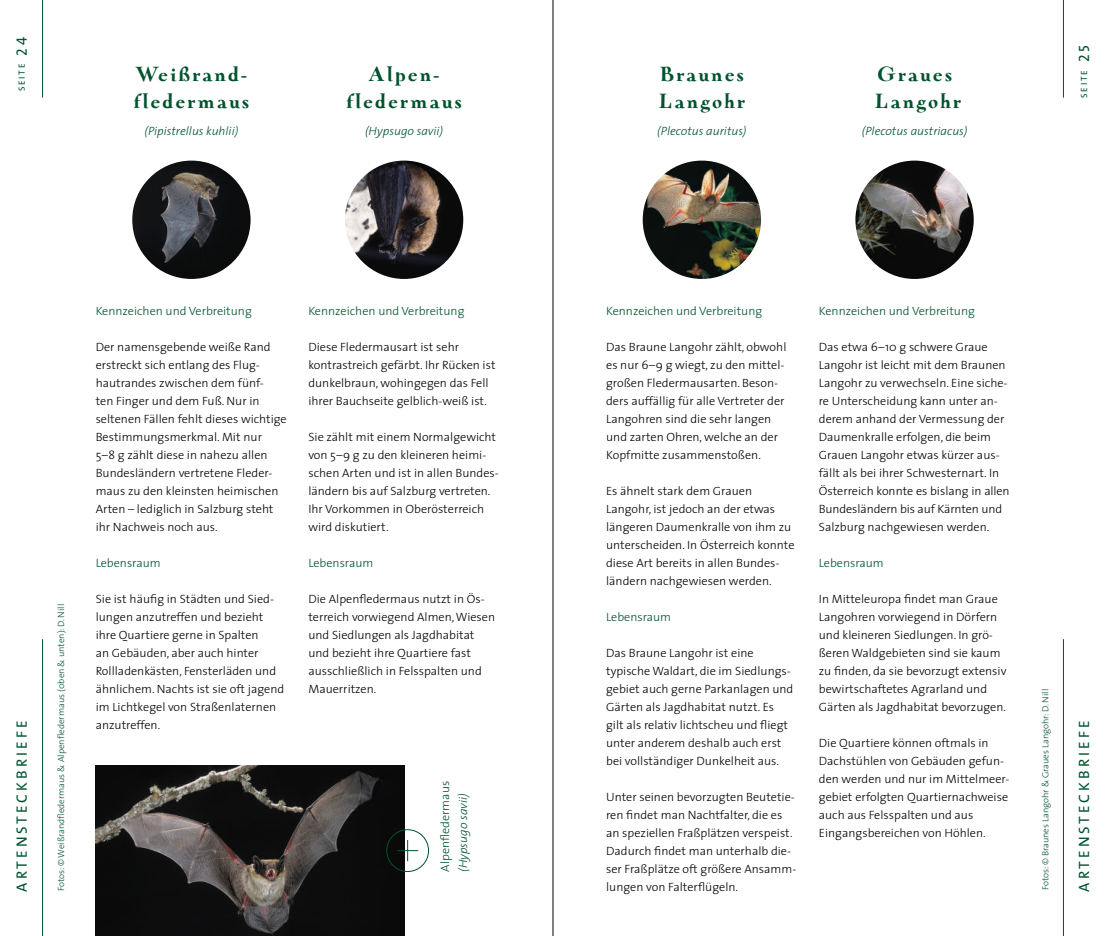
<style>
.page{position:relative;width:1106px;height:936px;background:#fff}
.page>*{position:absolute;margin:0;border:0;box-sizing:border-box;transform-origin:0 0}
.t1{font:900 19.5px/27px "Oneleigh OTW03";letter-spacing:.1em;color:#00532e}
.t2{font:15px "The Sans";letter-spacing:.2em;color:#00532e}
.t3{font:300 12px/18px "The Sans";color:#000}
.t4{font:300 12px "The Sans";color:#00532e}
.t5{font:italic 300 12px "The Sans";color:#00532e}
.t6{font:300 9px "The Sans";color:#00532e}
.t7{font:9px "The Sans Caps";letter-spacing:.195em;color:#00532e}
.s1{font-size:15px}
</style>
<div class="page">
<hr style="left:1063px;top:0;width:1px;height:98px;background:#00532e">
<hr style="left:42px;top:0;width:1px;height:98px;background:#00532e">
<hr style="left:1063px;top:639px;width:1px;height:296px;background:#00532e">
<hr style="left:42px;top:639px;width:1px;height:296px;background:#00532e">
<img style="left:132px;top:161px;width:118px;height:118px;border-radius:59px">
<img style="left:345px;top:161px;width:118px;height:118px;border-radius:59px">
<img style="left:642px;top:161px;width:119px;height:118px;border-radius:59px">
<img style="left:855px;top:161px;width:118px;height:118px;border-radius:59px">
<img style="left:96px;top:765px;width:308px;height:170px">
<div style="left:386px;top:829px;width:43px;height:42px;border:1px solid #00532e;border-radius:50%"></div>
<svg style="left:397px;top:840px;width:21px;height:20px"></svg>
<hr style="left:553px;top:0;width:1px;height:935px;background:#000">
<p class="t7" style="left:16px;top:91px;width:56px;rotate:-90deg">SEITE <span class="s1">24</span></p>
<h1 class="t1" style="left:133px;top:60px;width:117px">Weißrand&shy;fledermaus</h1>
<p class="t5" style="left:144px;top:126px;width:95px">(Pipistrellus kuhlii)</p>
<h1 class="t1" style="left:346px;top:60px;width:117px;text-align:center">Alpen&shy;fledermaus</h1>
<p class="t5" style="left:365px;top:126px;width:80px">(Hypsugo savii)</p>
<h1 class="t1" style="left:658px;top:60px;width:88px">Braunes<br>Langohr</h1>
<p class="t5" style="left:657px;top:126px;width:91px">(Plecotus auritus)</p>
<h1 class="t1" style="left:874px;top:60px;width:88px">Graues<br>Langohr</h1>
<p class="t5" style="left:861px;top:126px;width:107px">(Plecotus austriacus)</p>
<p class="t7" style="left:1078px;top:98px;width:55px;rotate:-90deg">SEITE <span class="s1">25</span></p>
<p class="t4" style="left:96px;top:306px;width:158px">Kennzeichen und Verbreitung</p>
<p class="t3" style="left:96px;top:339px;width:193px">Der namensgebende weiße Rand erstreckt sich entlang des Flug&shy;hautrandes zwischen dem fünf-<br>ten Finger und dem Fuß. Nur in seltenen Fällen fehlt dieses wichtige<br>Bestimmungsmerkmal. Mit nur<br>5–8 g zählt diese in nahezu allen<br>Bundesländern vertretene Fleder&shy;maus zu den kleinsten heimischen<br>Arten – lediglich in Salzburg steht ihr Nachweis noch aus.</p>
<p class="t4" style="left:96px;top:558px;width:66px">Lebensraum</p>
<p class="t3" style="left:96px;top:591px;width:190px">Sie ist häufig in Städten und Sied&shy;lungen anzutreffen und bezieht ihre Quartiere gerne in Spalten<br>an Gebäuden, aber auch hinter<br>Rollladenkästen, Fensterläden und ähnlichem. Nachts ist sie oft jagend im Lichtkegel von Straßenlaternen anzutreffen.</p>
<p class="t4" style="left:308px;top:306px;width:158px">Kennzeichen und Verbreitung</p>
<p class="t3" style="left:308px;top:339px;width:189px">Diese Fledermausart ist sehr kontrastreich gefärbt. Ihr Rücken ist dunkelbraun, wohingegen das Fell ihrer Bauchseite gelblich-weiß ist.</p>
<p class="t3" style="left:308px;top:429px;width:192px">Sie zählt mit einem Normalgewicht von 5–9 g zu den kleineren heimi&shy;schen Arten und ist in allen Bundes&shy;ländern bis auf Salzburg vertreten.<br>Ihr Vorkommen in Oberösterreich wird diskutiert.</p>
<p class="t4" style="left:308px;top:558px;width:66px">Lebensraum</p>
<p class="t3" style="left:308px;top:591px;width:188px">Die Alpenfledermaus nutzt in Ös&shy;terreich vorwiegend Almen, Wiesen und Siedlungen als Jagdhabitat und bezieht ihre Quartiere fast ausschließlich in Felsspalten und<br>Mauerritzen.</p>
<p class="t4" style="left:606px;top:306px;width:158px">Kennzeichen und Verbreitung</p>
<p class="t3" style="left:606px;top:339px;width:182px">Das Braune Langohr zählt, obwohl es nur 6–9 g wiegt, zu den mittel&shy;großen Fledermausarten. Beson&shy;ders auffällig für alle Vertreter der<br>Langohren sind die sehr langen und zarten Ohren, welche an der<br>Kopfmitte zusammenstoßen.</p>
<p class="t3" style="left:606px;top:483px;width:190px">Es ähnelt stark dem Grauen<br>Langohr, ist jedoch an der etwas längeren Daumenkralle von ihm zu unterscheiden. In Österreich konnte diese Art bereits in allen Bundes&shy;ländern nachgewiesen werden.</p>
<p class="t4" style="left:606px;top:612px;width:66px">Lebensraum</p>
<p class="t3" style="left:606px;top:645px;width:189px">Das Braune Langohr ist eine typische Waldart, die im Siedlungs&shy;gebiet auch gerne Parkanlagen und Gärten als Jagdhabitat nutzt. Es gilt als relativ lichtscheu und fliegt unter anderem deshalb auch erst bei vollständiger Dunkelheit aus.</p>
<p class="t3" style="left:606px;top:789px;width:192px">Unter seinen bevorzugten Beutetie&shy;ren findet man Nachtfalter, die es an speziellen Fraßplätzen verspeist.<br>Dadurch findet man unterhalb die&shy;ser Fraßplätze oft größere Ansamm&shy;lungen von Falterflügeln.</p>
<p class="t4" style="left:819px;top:306px;width:158px">Kennzeichen und Verbreitung</p>
<p class="t3" style="left:819px;top:339px;width:192px">Das etwa 6–10 g schwere Graue Langohr ist leicht mit dem Braunen Langohr zu verwechseln. Eine siche&shy;re Unterscheidung kann unter an&shy;derem anhand der Vermessung der Daumenkralle erfolgen, die beim Grauen Langohr etwas kürzer aus&shy;fällt als bei ihrer Schwesternart. In Österreich konnte es bislang in allen Bundesländern bis auf Kärnten und Salzburg nachgewiesen werden.</p>
<p class="t4" style="left:819px;top:558px;width:66px">Lebensraum</p>
<p class="t3" style="left:819px;top:591px;width:189px">In Mitteleuropa findet man Graue Langohren vorwiegend in Dörfern und kleineren Siedlungen. In grö&shy;ßeren Waldgebieten sind sie kaum zu finden, da sie bevorzugt extensiv bewirtschaftetes Agrarland und Gärten als Jagdhabitat bevorzugen.</p>
<p class="t3" style="left:819px;top:735px;width:192px">Die Quartiere können oftmals in<br>Dachstühlen von Gebäuden gefun&shy;den werden und nur im Mittelmeer&shy;gebiet erfolgten Quartiernachweise auch aus Felsspalten und aus<br>Eingangsbereichen von Höhlen.</p>
<p class="t6" style="left:57px;top:891px;width:289px;rotate:-90deg">Fotos: © Weißrandfledermaus &amp; Alpenfledermaus (0ben &amp; unten): D. Nill</p>
<p class="t6" style="left:1041px;top:890px;width:203px;rotate:-90deg">Fotos: © Braunes Langohr &amp; Graues Langohr: D. Nill</p>
<p class="t2" style="left:16px;top:891px;width:173px;rotate:-90deg">ARTENSTECKBRIEFE</p>
<p class="t2" style="left:1078px;top:891px;width:173px;rotate:-90deg">ARTENSTECKBRIEFE</p>
<p class="t4" style="left:440px;top:871px;width:92px;rotate:-90deg">Alpenfledermaus</p>
<p class="t5" style="left:458px;top:871px;width:80px;rotate:-90deg">(Hypsugo savii)</p>
</div>
